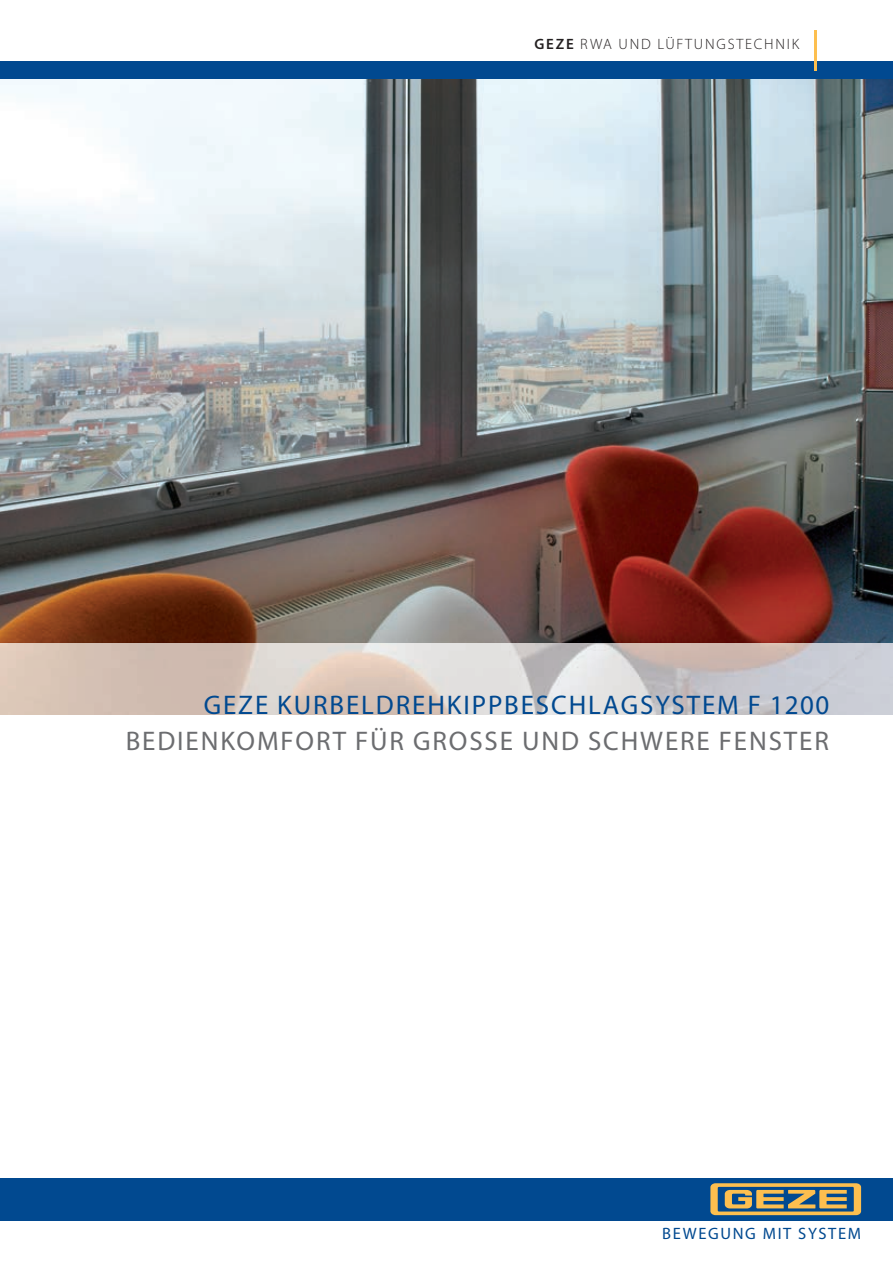
<style>
.page{position:relative;width:893px;height:1263px;background:#fff}
.page>*{position:absolute;margin:0;border:0;box-sizing:border-box;transform-origin:0 0}
.t1{font:27px "Myriad Pro";letter-spacing:.07em;color:#6c6d70}
.t2{font:27px "Myriad Pro";letter-spacing:.07em;color:#014990}
.t3{font:16.5px "Myriad Pro";letter-spacing:.1em;color:#014990}
.t4{font:300 15px "Myriad Pro";letter-spacing:.12em;color:#231f20}
.s1{font-weight:600}
</style>
<div class="page">
<img style="left:0;top:78px;width:893px;height:636px">
<div style="left:0;top:61px;width:893px;height:17px;background:#014990"></div>
<hr style="left:814px;top:30px;width:2px;height:41px;background:#fdbf4f">
<div style="left:0;top:1178px;width:893px;height:42px;background:#014990"></div>
<svg style="left:710px;top:1183px;width:151px;height:32px"></svg>
<p class="t4" style="left:534px;top:35px;width:266px"><span class="s1">GEZE</span> RWA UND LÜFTUNGSTECHNIK</p>
<p class="t2" style="left:204px;top:688px;width:627px">GEZE KURBELDREHKIPPBESCHLAGSYSTEM F 1200</p>
<p class="t1" style="left:126px;top:724px;width:705px">BEDIENKOMFORT FÜR GROSSE UND SCHWERE FENSTER</p>
<p class="t3" style="left:662px;top:1223px;width:200px">BEWEGUNG MIT SYSTEM</p>
</div>
